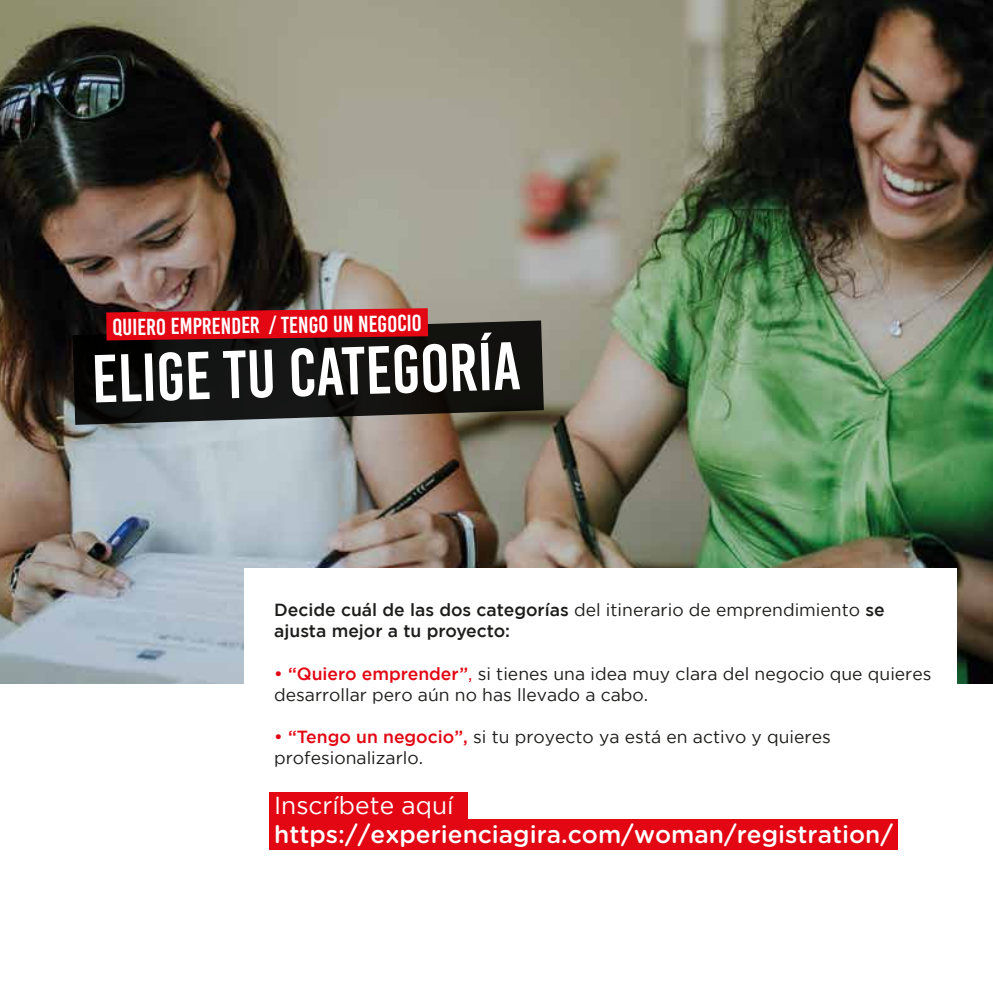
<style>
.page{position:relative;width:993px;height:993px;background:#fff}
.page>*{position:absolute;margin:0;border:0;box-sizing:border-box;transform-origin:0 0}
.t1{font:67.55px "Bebas Kai";color:#fff}
.t2{font:500 24.5px "Gotham Rounded";color:#fff}
.t3{font:24.5px "Gotham";color:#fff}
.t4{font:23.1px "Bebas Kai";color:#fff}
.t5{font:17.5px/21px "Gotham";color:#1d1d1b}
.t6{font:500 17.5px/21px "Gotham";color:#1d1d1b}
.s1{font-weight:400}
.s2{font-weight:500;color:#e30613}
.s3{color:#e30613}
</style>
<div class="page">
<img style="left:0;top:0;width:992px;height:683px">
<div style="left:244px;top:567px;width:712px;height:277px;background:#fff"></div>
<svg style="left:72px;top:320px;width:471px;height:105px;background:#1b1b18"></svg>
<svg style="left:106px;top:308px;width:322px;height:32px;background:#ce0c16"></svg>
<div style="left:269px;top:791px;width:198px;height:29px;background:#e30613"></div>
<div style="left:269px;top:819px;width:628px;height:30px;background:#e30613"></div>
<h3 class="t4" style="left:112px;top:315px;width:311px;rotate:-1deg">QUIERO EMPRENDER / TENGO UN NEGOCIO</h3>
<h1 class="t1" style="left:90px;top:343px;width:430px;rotate:-2deg">ELIGE TU CATEGORÍA</h1>
<p class="t6" style="left:274px;top:599px;width:611px">Decide cuál de las dos categorías <span class="s1">del itinerario de emprendimiento</span> se ajusta mejor a tu proyecto:</p>
<p class="t5" style="left:274px;top:662px;width:658px"><span class="s2">• “Quiero emprender”</span><span class="s3">,</span> si tienes una idea muy clara del negocio que quieres desarrollar pero aún no has llevado a cabo.</p>
<p class="t5" style="left:274px;top:725px;width:558px"><span class="s2">• “Tengo un negocio”,</span> si tu proyecto ya está en activo y quieres profesionalizarlo.</p>
<h2 class="t3" style="left:274px;top:791px;width:181px">Inscríbete aquí</h2>
<h2 class="t2" style="left:274px;top:816px;width:620px">https://experienciagira.com/woman/registration/</h2>
</div>
